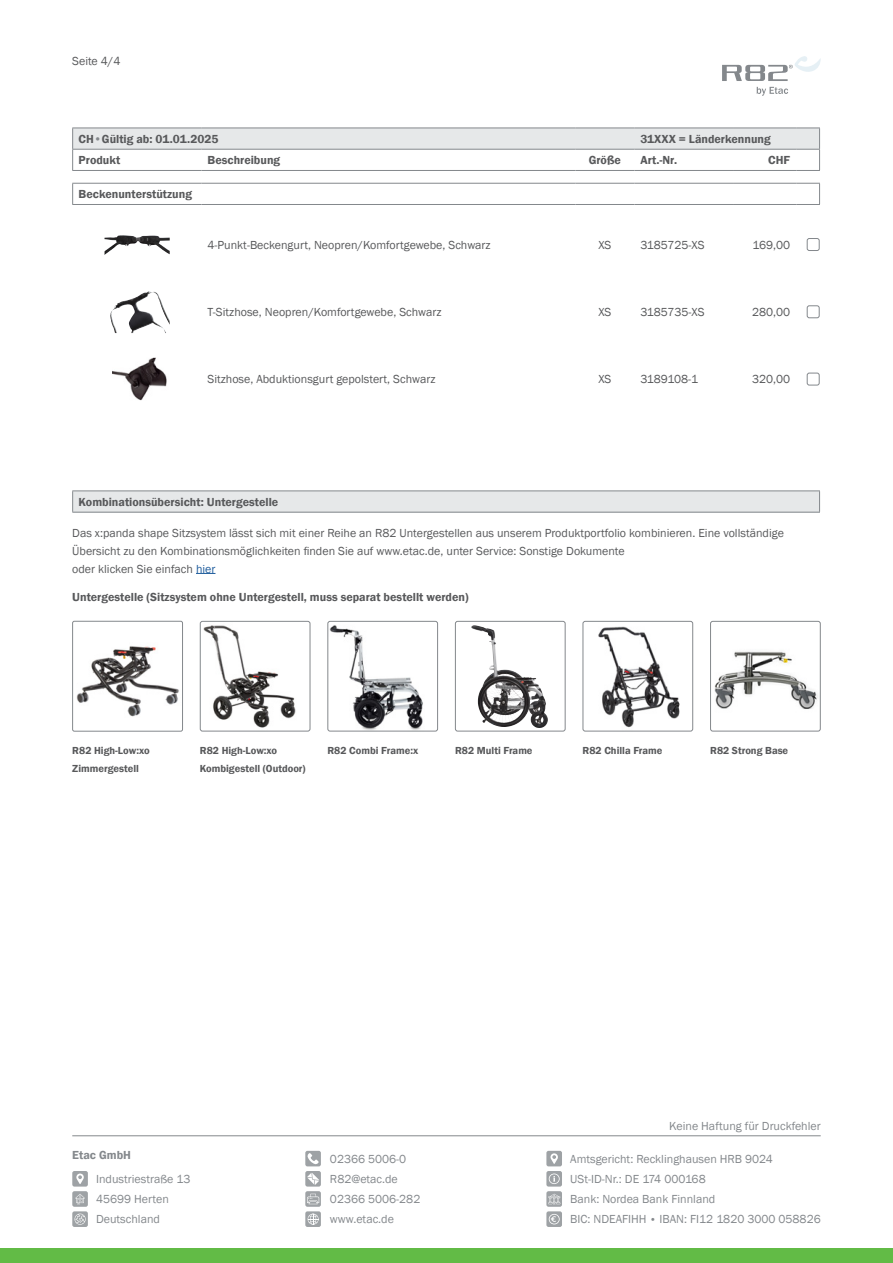
<style>
.page{position:relative;width:893px;height:1263px;background:#fff}
.page>*{position:absolute;margin:0;border:0;box-sizing:border-box;transform-origin:0 0}
.t1{font:12px/18px "Franklin Gothic";color:#58595b}
.t2{font:12px "Franklin Gothic";color:#84888c}
.t3{font:600 12px "Franklin Gothic";color:#58595b}
.t4{font:12px "Franklin Gothic";letter-spacing:-.02em;color:#58595b}
.t5{font:600 12px "Franklin Gothic";color:#84888c}
.t6{font:600 10.5px/18px "Franklin Gothic";color:#58595b}
.s1{color:#84888c}
.s2{color:#215e9e}
.s3{font-size:10.5px}
</style>
<div class="page">
<hr style="left:72px;top:1135px;width:749px;height:1px;background:#84888c">
<div style="left:305px;top:1151px;width:16px;height:15px;background:#9ea2a5;border-radius:2px"></div>
<svg style="left:307px;top:1153px;width:12px;height:11px"></svg>
<div style="left:546px;top:1151px;width:16px;height:15px;background:#9ea2a5;border-radius:2px"></div>
<svg style="left:550px;top:1153px;width:8px;height:11px"></svg>
<div style="left:72px;top:1171px;width:16px;height:15px;background:#9ea2a5;border-radius:2px"></div>
<svg style="left:76px;top:1173px;width:8px;height:11px"></svg>
<div style="left:305px;top:1171px;width:16px;height:15px;background:#9ea2a5;border-radius:2px"></div>
<svg style="left:307px;top:1173px;width:12px;height:12px"></svg>
<div style="left:546px;top:1171px;width:16px;height:15px;background:#9ea2a5;border-radius:2px"></div>
<svg style="left:549px;top:1173px;width:11px;height:11px"></svg>
<div style="left:72px;top:1191px;width:16px;height:16px;background:#9ea2a5;border-radius:2px"></div>
<svg style="left:75px;top:1194px;width:10px;height:11px"></svg>
<svg style="left:305px;top:1191px;width:16px;height:16px"></svg>
<svg style="left:307px;top:1194px;width:12px;height:10px"></svg>
<div style="left:546px;top:1191px;width:16px;height:16px;background:#9ea2a5;border-radius:2px"></div>
<svg style="left:548px;top:1194px;width:12px;height:11px"></svg>
<div style="left:72px;top:1211px;width:16px;height:16px;background:#9ea2a5;border-radius:2px"></div>
<svg style="left:75px;top:1213px;width:11px;height:12px"></svg>
<div style="left:305px;top:1211px;width:16px;height:16px;background:#9ea2a5;border-radius:2px"></div>
<svg style="left:308px;top:1214px;width:11px;height:11px"></svg>
<div style="left:546px;top:1211px;width:16px;height:16px;background:#9ea2a5;border-radius:2px"></div>
<svg style="left:549px;top:1214px;width:11px;height:10px"></svg>
<div style="left:0;top:1248px;width:893px;height:15px;background:#62bb46"></div>
<svg style="left:722px;top:56px;width:99px;height:25px"></svg>
<svg style="left:757px;top:87px;width:31px;height:9px"></svg>
<svg style="left:72px;top:128px;width:748px;height:43px"></svg>
<hr style="left:72px;top:183px;width:130px;height:1px;background:#84888c">
<svg style="left:72px;top:184px;width:1px;height:20px"></svg>
<hr style="left:202px;top:183px;width:373px;height:1px;background:#84888c">
<hr style="left:575px;top:183px;width:59px;height:1px;background:#84888c">
<hr style="left:634px;top:183px;width:100px;height:1px;background:#84888c">
<hr style="left:734px;top:183px;width:62px;height:1px;background:#84888c">
<hr style="left:72px;top:204px;width:130px;height:1px;background:#84888c">
<hr style="left:202px;top:204px;width:373px;height:1px;background:#84888c">
<hr style="left:575px;top:204px;width:59px;height:1px;background:#84888c">
<hr style="left:634px;top:204px;width:100px;height:1px;background:#84888c">
<hr style="left:734px;top:204px;width:62px;height:1px;background:#84888c">
<svg style="left:796px;top:183px;width:24px;height:22px"></svg>
<img style="left:105px;top:235px;width:65px;height:20px">
<div style="left:807px;top:238px;width:13px;height:13px;border:1px solid #84888c;border-radius:2px"></div>
<img style="left:110px;top:291px;width:39px;height:42px">
<div style="left:807px;top:305px;width:13px;height:13px;border:1px solid #84888c;border-radius:2px"></div>
<img style="left:112px;top:358px;width:55px;height:42px">
<div style="left:807px;top:373px;width:13px;height:12px;border:1px solid #84888c;border-radius:2px"></div>
<div style="left:73px;top:491px;width:747px;height:21px;background:#e6e8e9"></div>
<hr style="left:72px;top:490px;width:748px;height:1px;background:#84888c">
<svg style="left:72px;top:491px;width:1px;height:21px"></svg>
<svg style="left:819px;top:491px;width:1px;height:21px"></svg>
<hr style="left:72px;top:512px;width:748px;height:1px;background:#84888c">
<svg style="left:196px;top:573px;width:19px;height:1px"></svg>
<img style="left:76px;top:621px;width:107px;height:110px">
<div style="left:72px;top:621px;width:111px;height:110px;border:1px solid #84888c;border-radius:2px"></div>
<img style="left:714px;top:651px;width:104px;height:58px">
<div style="left:710px;top:621px;width:111px;height:110px;border:1px solid #84888c;border-radius:2px"></div>
<img style="left:200px;top:625px;width:110px;height:106px">
<div style="left:200px;top:621px;width:110px;height:110px;border:1px solid #84888c;border-radius:2px"></div>
<img style="left:329px;top:621px;width:109px;height:110px">
<div style="left:327px;top:621px;width:111px;height:110px;border:1px solid #84888c;border-radius:2px"></div>
<img style="left:471px;top:625px;width:53px;height:102px">
<div style="left:455px;top:621px;width:111px;height:110px;border:1px solid #84888c;border-radius:2px"></div>
<img style="left:583px;top:621px;width:110px;height:110px">
<div style="left:583px;top:621px;width:110px;height:110px;border:1px solid #84888c;border-radius:2px"></div>
<p class="t1" style="left:72px;top:52px;width:50px">Seite 4/4</p>
<p class="t3" style="left:79px;top:131px;width:141px">CH<span class="s1">•</span>Gültig ab: 01.01.2025</p>
<p class="t3" style="left:640px;top:131px;width:132px">31XXX = Länderkennung</p>
<p class="t3" style="left:79px;top:153px;width:43px">Produkt</p>
<p class="t3" style="left:208px;top:153px;width:74px">Beschreibung</p>
<p class="t3" style="left:589px;top:153px;width:34px">Größe</p>
<p class="t3" style="left:640px;top:153px;width:38px">Art.-Nr.</p>
<p class="t3" style="left:768px;top:153px;width:23px">CHF</p>
<p class="t3" style="left:79px;top:187px;width:115px">Beckenunterstützung</p>
<p class="t1" style="left:208px;top:236px;width:285px">4-Punkt-Beckengurt, Neopren/Komfortgewebe, Schwarz</p>
<p class="t1" style="left:598px;top:236px;width:15px">XS</p>
<p class="t1" style="left:640px;top:236px;width:66px">3185725-XS</p>
<p class="t1" style="left:752px;top:236px;width:39px">169,00</p>
<p class="t1" style="left:208px;top:303px;width:235px">T-Sitzhose, Neopren/Komfortgewebe, Schwarz</p>
<p class="t1" style="left:598px;top:303px;width:15px">XS</p>
<p class="t1" style="left:640px;top:303px;width:66px">3185735-XS</p>
<p class="t1" style="left:752px;top:303px;width:40px">280,00</p>
<p class="t1" style="left:208px;top:370px;width:229px">Sitzhose, Abduktionsgurt gepolstert, Schwarz</p>
<p class="t1" style="left:598px;top:370px;width:15px">XS</p>
<p class="t4" style="left:640px;top:372px;width:59px">3189108-1</p>
<p class="t1" style="left:752px;top:370px;width:40px">320,00</p>
<p class="t3" style="left:79px;top:494px;width:201px">Kombinationsübersicht: Untergestelle</p>
<p class="t1" style="left:72px;top:524px;width:713px">Das x:panda shape Sitzsystem lässt sich mit einer Reihe an R82 Untergestellen aus unserem Produktportfolio kombinieren. Eine vollständige<br>Übersicht zu den Kombinationsmöglichkeiten finden Sie auf www.etac.de, unter Service: Sonstige Dokumente<br>oder klicken Sie einfach <span class="s2">hier</span></p>
<p class="t3" style="left:72px;top:589px;width:398px">Untergestelle (Sitzsystem ohne Untergestell, muss separat bestellt werden)</p>
<p class="t6" style="left:72px;top:742px;width:79px">R82 High-Low:xo<br>Zimmergestell</p>
<p class="t6" style="left:200px;top:742px;width:79px">R82 High-Low:xo</p>
<p class="t6" style="left:710px;top:742px;width:80px">R82 Strong Base</p>
<p class="t6" style="left:327px;top:742px;width:92px">R82 Combi Frame:x</p>
<p class="t6" style="left:455px;top:742px;width:79px">R82 Multi Frame</p>
<p class="t6" style="left:583px;top:742px;width:81px">R82 Chilla Frame</p>
<p class="t6" style="left:200px;top:760px;width:107px">Kombigestell (Outdoor)</p>
<p class="t2" style="left:669px;top:1118px;width:153px">Keine Haftung für Druckfehler</p>
<p class="t5" style="left:72px;top:1148px;width:60px">Etac GmbH</p>
<p class="t2" style="left:330px;top:1151px;width:78px">02366 5006-0</p>
<p class="t2" style="left:570px;top:1151px;width:204px">Amtsgericht: Recklinghausen HRB 9024</p>
<p class="t2" style="left:96px;top:1171px;width:96px">Industriestraße 13</p>
<p class="t2" style="left:330px;top:1171px;width:69px">R82@etac.de</p>
<p class="t2" style="left:570px;top:1171px;width:137px">USt-ID-Nr.: DE 174 000168</p>
<p class="t2" style="left:96px;top:1191px;width:74px">45699 Herten</p>
<p class="t2" style="left:330px;top:1191px;width:92px">02366 5006-282</p>
<p class="t2" style="left:570px;top:1191px;width:147px">Bank: Nordea Bank Finnland</p>
<p class="t2" style="left:96px;top:1212px;width:65px">Deutschland</p>
<p class="t2" style="left:330px;top:1212px;width:66px">www.etac.de</p>
<p class="t2" style="left:570px;top:1212px;width:252px">BIC: NDEAFIHH <span class="s3">•</span> IBAN: FI12 1820 3000 058826</p>
</div>
